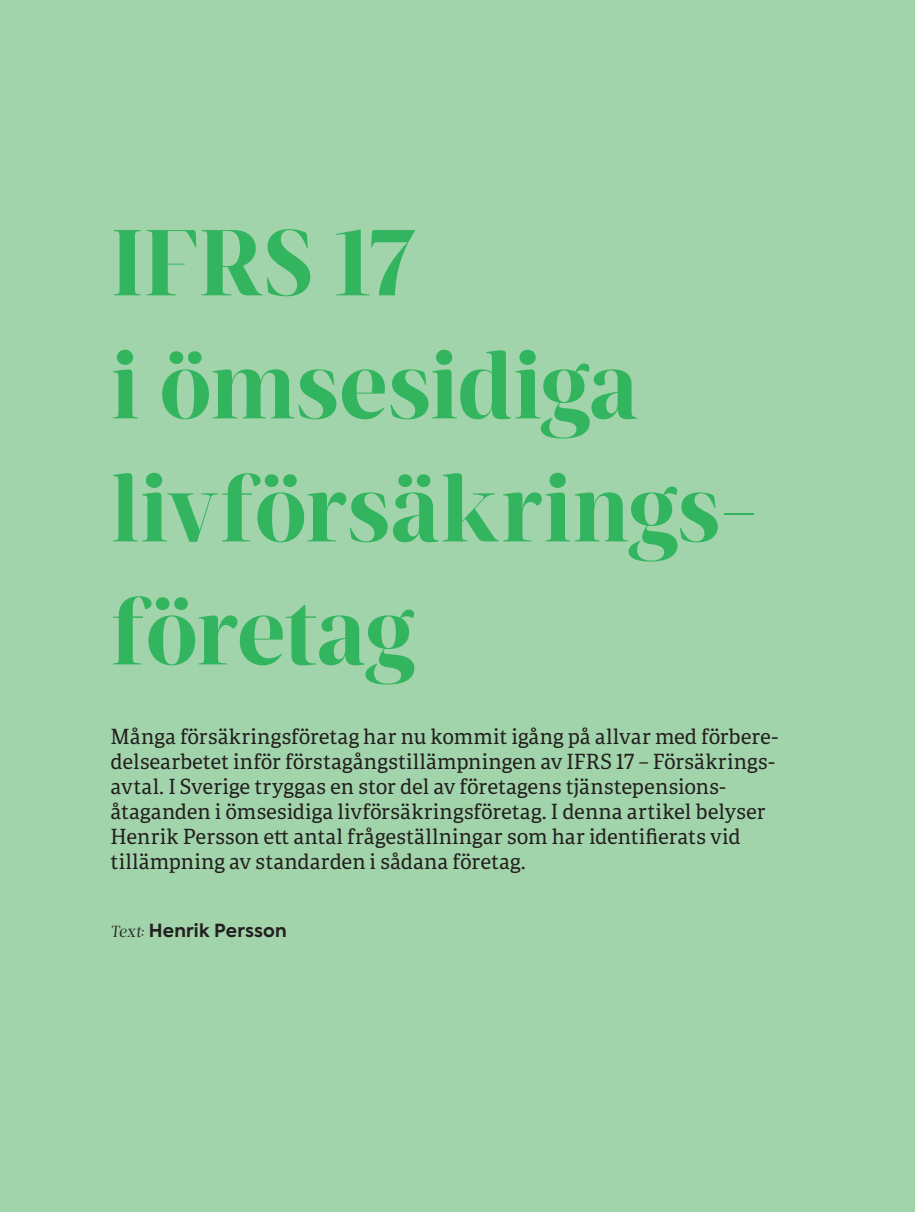
<style>
.page{position:relative;width:915px;height:1212px;background:#fff}
.page>*{position:absolute;margin:0;border:0;box-sizing:border-box;transform-origin:0 0}
.Titel_Grön{font:700 96px/123px "Ardina Display";letter-spacing:-.015em;color:#33b560}
.Ingress{font:21px/25px "Portada";color:#231f20}
.Byline__titelsida{font:700 18px "Axiforma";letter-spacing:.01em;color:#231f20}
.s1{font-family:"Ardina Text";font-weight:400;font-style:italic;font-size:16.5px}
</style>
<div class="page">
<div style="left:0;top:0;width:914px;height:1212px;background:#a1d4aa"></div>
<p class="Titel_Grön" style="left:111px;top:202px;width:649px">IFRS 17<br>i ömsesidiga livförsäkrings&shy;företag</p>
<p class="Ingress" style="left:111px;top:723px;width:669px">Många försäkringsföretag har nu kommit igång på allvar med förbere&shy;delsearbetet inför förstagångstillämpningen av IFRS 17 – Försäkrings&shy;avtal. I Sverige tryggas en stor del av företagens tjänstepensions&shy;åtaganden i ömsesidiga livförsäkringsföretag. I denna artikel belyser Henrik Persson ett antal frågeställningar som har identifierats vid tillämpning av standarden i sådana företag.</p>
<p class="Byline__titelsida" style="left:111px;top:918px;width:178px"><span class="s1">Text:</span> Henrik Persson</p>
</div>
